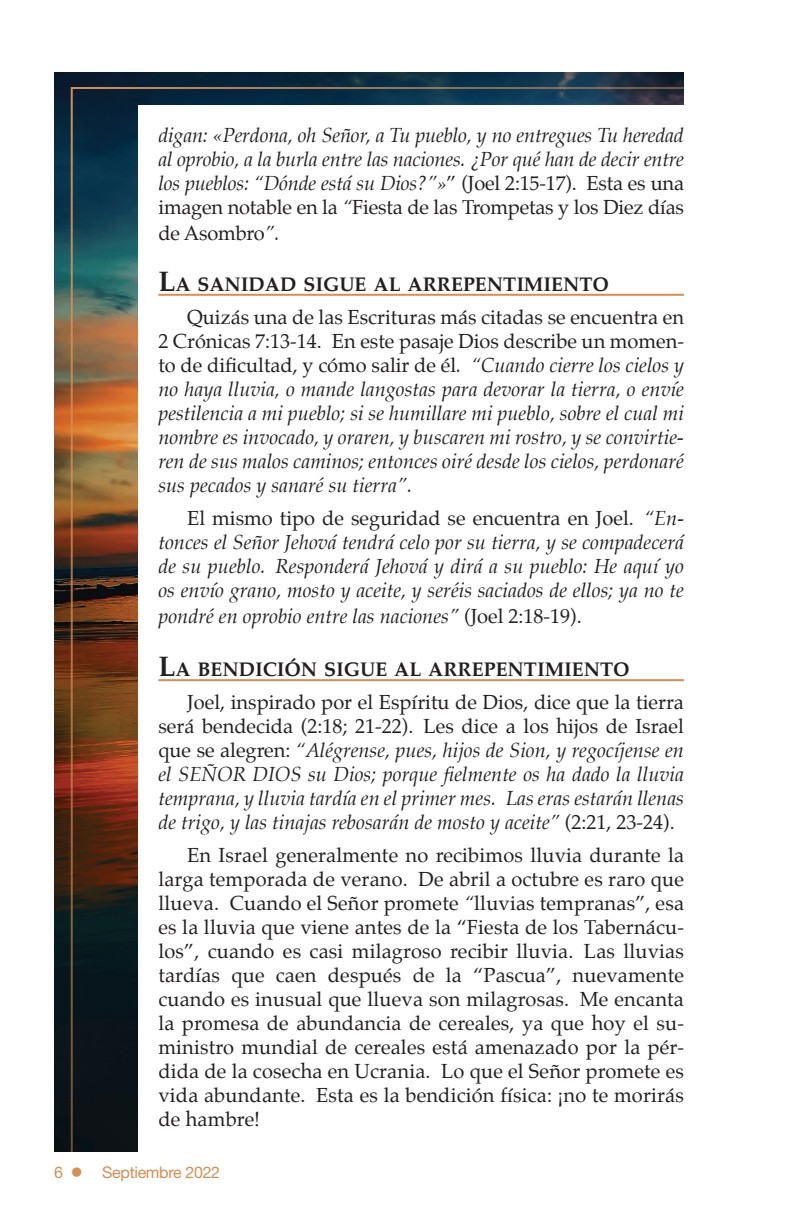
<style>
.page{position:relative;width:792px;height:1224px;background:#fff}
.page>*{position:absolute;margin:0;border:0;box-sizing:border-box;transform-origin:0 0}
.t1{font:italic 20px/24px "Palatino CE";color:#231f20;text-align:justify}
.t2{font:20px/24px "Palatino CE";letter-spacing:.01em;color:#231f20;text-align:justify}
.t3{font:20px "Palatino CE";letter-spacing:-.01em;color:#231f20}
.t4{font:700 19.6px "Palatino CE";color:#231f20}
.t5{font:16px "Helvetica Neue LT Std";letter-spacing:-.02em;color:#d68e54}
.s1{font-style:normal}
.s2{font-style:italic}
.s3{font-size:28px}
</style>
<div class="page">
<img style="left:54px;top:72px;width:630px;height:1080px">
<div style="left:138px;top:105px;width:588px;height:1053px;background:#fff"></div>
<hr style="left:158px;top:294px;width:526px;height:2px;background:#d68e54">
<hr style="left:158px;top:679px;width:526px;height:2px;background:#d68e54">
<p class="t1" style="left:158px;top:125px;width:527px">digan: «Perdona, oh Señor, a Tu pueblo, y no entregues Tu heredad al oprobio, a la burla entre las naciones. ¿Por qué han de decir entre los pueblos: “Dónde está su Dios?”»<span class="s1">” (Joel 2:15-17). Esta es una imagen notable en la</span> “<span class="s1">Fiesta de las Trompetas y los Diez días</span></p>
<p class="t3" style="left:158px;top:220px;width:123px">de Asombro<span class="s2">”.</span></p>
<p class="t4" style="left:158px;top:272px;width:452px"><span class="s3">L</span>A SANIDAD SIGUE AL ARREPENTIMIENTO</p>
<p class="t1" style="left:158px;top:307px;width:527px;text-indent:29px"><span class="s1">Quizás una de las Escrituras más citadas se encuentra en 2 Crónicas 7:13-14. En este pasaje Dios describe un momen&shy;to de dificultad, y cómo salir de él</span>. “Cuando cierre los cielos y no haya lluvia, o mande langostas para devorar la tierra, o envíe pestilencia a mi pueblo; si se humillare mi pueblo, sobre el cual mi nombre es invocado, y oraren, y buscaren mi rostro, y se convirtie&shy;ren de sus malos caminos; entonces oiré desde los cielos, perdonaré sus pecados y sanaré su tierra”.</p>
<p class="t1" style="left:158px;top:508px;width:527px;text-indent:29px"><span class="s1">El mismo tipo de seguridad se encuentra en Joel.</span> “En&shy;tonces el Señor Jehová tendrá celo por su tierra, y se compadecerá de su pueblo. Responderá Jehová y dirá a su pueblo: He aquí yo os envío grano, mosto y aceite, y seréis saciados de ellos; ya no te</p>
<p class="t1" style="left:158px;top:606px;width:425px">pondré en oprobio entre las naciones” <span class="s1">(Joel 2:18-19).</span></p>
<p class="t4" style="left:158px;top:657px;width:473px"><span class="s3">L</span>A BENDICIÓN SIGUE AL ARREPENTIMIENTO</p>
<p class="t1" style="left:158px;top:692px;width:527px;text-indent:29px"><span class="s1">Joel, inspirado por el Espíritu de Dios, dice que la tierra será bendecida (2:18; 21-22). Les dice a los hijos de Israel que se alegren:</span> “Alégrense, pues, hijos de Sion, y regocíjense en el SEÑOR DIOS su Dios; porque fielmente os ha dado la lluvia temprana, y lluvia tardía en el primer mes. Las eras estarán llenas de trigo, y las tinajas rebosarán de mosto y aceite” <span class="s1">(2:21, 23-24).</span></p>
<p class="t2" style="left:158px;top:845px;width:527px;text-indent:29px">En Israel generalmente no recibimos lluvia durante la larga temporada de verano. De abril a octubre es raro que llueva. Cuando el Señor promete <span class="s2">“</span>lluvias tempranas”, esa es la lluvia que viene antes de la “Fiesta de los Tabernácu&shy;los”, cuando es casi milagroso recibir lluvia. Las lluvias tardías que caen después de la “Pascua”, nuevamente cuando es inusual que llueva son milagrosas. Me encanta la promesa de abundancia de cereales, ya que hoy el su&shy;ministro mundial de cereales está amenazado por la pér&shy;dida de la cosecha en Ucrania. Lo que el Señor promete es vida abundante. Esta es la bendición física: ¡no te morirás de hambre!</p>
<p class="t5" style="left:54px;top:1162px;width:168px">6 ● Septiembre 2022</p>
</div>
